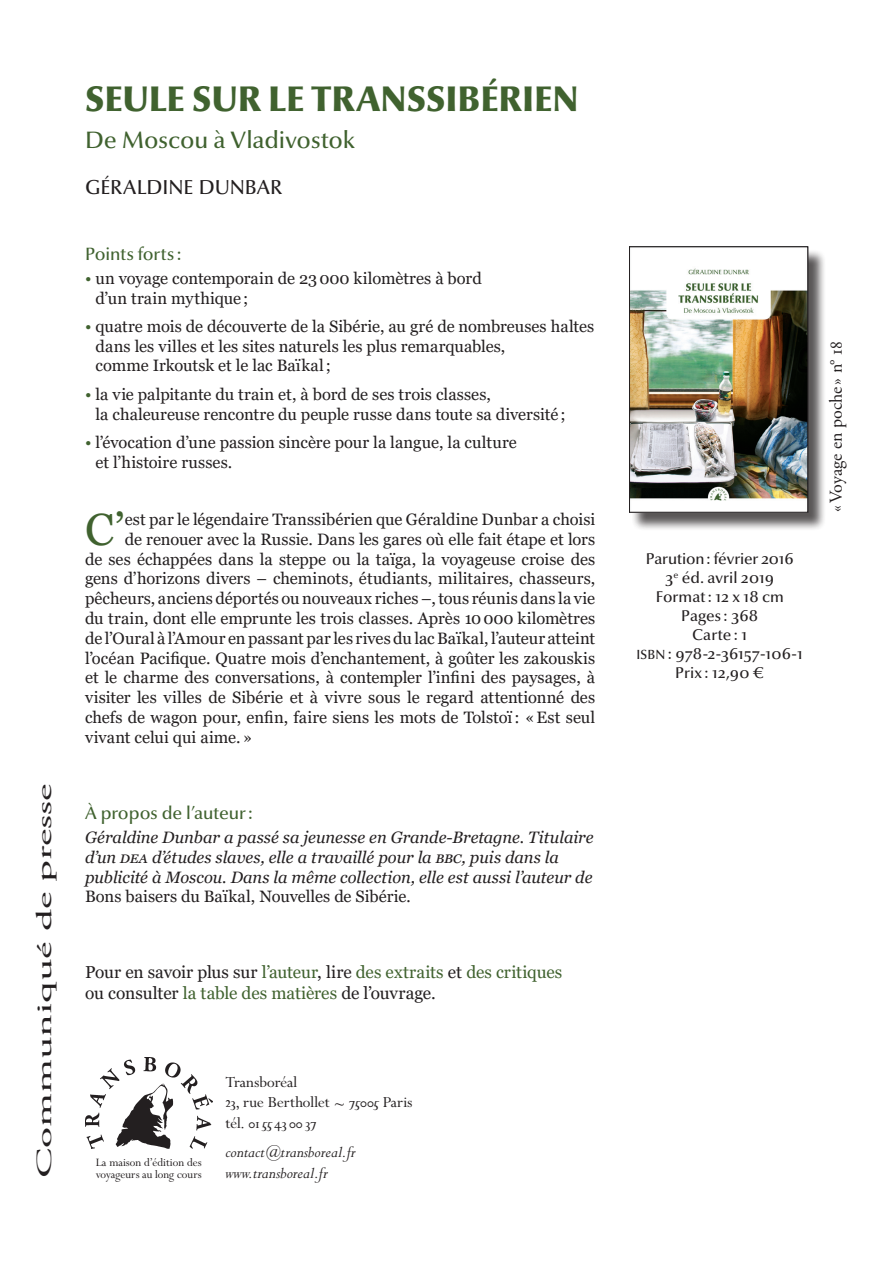
<style>
.page{position:relative;width:893px;height:1263px;background:#fff}
.page>*{position:absolute;margin:0;border:0;box-sizing:border-box;transform-origin:0 0}
.t1{font:45.15px "Georgia Pro";color:#40622f}
.t2{font:900 36px "Optima Nova LT";color:#40622f}
.t3{font:24px "Optima Nova LT Medium Os F";color:#40622f}
.t4{font:21.6px "Adobe Garamond Pro";color:#231f20;scale:2 1}
.t5{font:20.4px "Optima Nova LT Medium Os F SC850";color:#231f20}
.t6{font:18px "Optima Nova LT Medium Os F";color:#40622f}
.t7{font:18px "Adobe Garamond Pro";letter-spacing:-.005em;color:#231f20}
.t8{font:17.25px/20.7px "Georgia Pro";letter-spacing:-.005em;color:#231f20}
.t9{font:17.25px/20.7px "Perpetua MT Pro";color:#231f20}
.t10{font:italic 17.25px "Perpetua MT Pro";color:#231f20}
.t11{font:16.5px/19.8px "Georgia Pro";color:#231f20}
.t12{font:italic 16.5px/19.8px "Georgia Pro";letter-spacing:-.005em;color:#231f20}
.t13{font:15.75px/18.9px "Optima Nova LT Medium Os F";letter-spacing:.005em;color:#231f20;text-align:center}
.t14{font:12.75px/12px "Perpetua MT Pro";color:#231f20}
.s1{color:#40622f}
.s2{font-style:normal}
.s3{font-family:"Optima Nova LT Medium Os F SC850";font-size:13.35px}
</style>
<div class="page">
<img style="left:86px;top:1058px;width:126px;height:90px">
<div style="left:632px;top:249px;width:194px;height:282px;background:#231f20;opacity:.75"></div>
<img style="left:631px;top:249px;width:175px;height:261px">
<div style="left:629px;top:247px;width:179px;height:265px;border:1px solid #231f20"></div>
<h3 class="t4" style="left:31px;top:931px;width:75px;rotate:-90deg">de presse</h3>
<h3 class="t4" style="left:31px;top:1178px;width:119px;rotate:-90deg">Communiqué</h3>
<h2 class="t2" style="left:85px;top:78px;width:495px">SEULE SUR LE TRANSSIBÉRIEN</h2>
<h3 class="t3" style="left:85px;top:126px;width:271px">De Moscou à Vladivostok</h3>
<p class="t5" style="left:85px;top:176px;width:199px">GÉRALDINE DUNBAR</p>
<p class="t6" style="left:85px;top:243px;width:98px">Points forts :</p>
<p class="t11" style="left:96px;top:269px;width:388px;text-indent:-10px"><span class="s1">•</span> un voyage contemporain de 23000 kilomètres à bord d’un train mythique ;</p>
<p class="t11" style="left:96px;top:317px;width:500px;text-indent:-10px"><span class="s1">•</span> quatre mois de découverte de la Sibérie, au gré de nombreuses haltes dans les villes et les sites naturels les plus remarquables,<br>comme Irkoutsk et le lac Baïkal;</p>
<p class="t11" style="left:96px;top:385px;width:472px;text-indent:-10px"><span class="s1">•</span> la vie palpitante du train et, à bord de ses trois classes,<br>la chaleureuse rencontre du peuple russe dans toute sa diversité ;</p>
<p class="t11" style="left:96px;top:433px;width:423px;text-indent:-10px"><span class="s1">•</span> l’évocation d’une passion sincère pour la langue, la culture et l’histoire russes.</p>
<h1 class="t1" style="left:85px;top:503px;width:41px">C’</h1>
<p class="t11" style="left:125px;top:510px;width:472px">est par le légendaire Transsibérien que Géraldine Dunbar a choisi</p>
<p class="t11" style="left:125px;top:530px;width:472px">de renouer avec la Russie. Dans les gares où elle fait étape et lors</p>
<p class="t11" style="left:85px;top:549px;width:512px">de ses échappées dans la steppe ou la taïga, la voyageuse croise des</p>
<p class="t11" style="left:85px;top:569px;width:512px">gens d’horizons divers – cheminots, étudiants, militaires, chasseurs,</p>
<p class="t11" style="left:85px;top:589px;width:512px">pêcheurs, anciens déportés ou nouveaux riches –, tous réunis dans la vie</p>
<p class="t11" style="left:85px;top:609px;width:512px">du train, dont elle emprunte les trois classes. Après 10000 kilomètres</p>
<p class="t11" style="left:85px;top:629px;width:512px">de l’Oural à l’Amour en passant par les rives du lac Baïkal, l’auteur atteint</p>
<p class="t11" style="left:85px;top:648px;width:512px">l’océan Pacifique. Quatre mois d’enchantement, à goûter les zakouskis</p>
<p class="t11" style="left:85px;top:668px;width:512px">et le charme des conversations, à contempler l’infini des paysages, à</p>
<p class="t11" style="left:85px;top:688px;width:512px">visiter les villes de Sibérie et à vivre sous le regard attentionné des</p>
<p class="t11" style="left:85px;top:708px;width:512px">chefs de wagon pour, enfin, faire siens les mots de Tolstoï: «Est seul</p>
<p class="t11" style="left:85px;top:728px;width:169px">vivant celui qui aime.»</p>
<p class="t6" style="left:85px;top:802px;width:170px">À propos de l’auteur:</p>
<p class="t12" style="left:85px;top:828px;width:510px">Géraldine Dunbar a passé sa jeunesse en Grande-Bretagne. Titulaire d’un dea d’études slaves, elle a travaillé pour la bbc, puis dans la publicité à Moscou. Dans la même collection, elle est aussi l’auteur de <span class="s2">Bons baisers du Baïkal, Nouvelles de Sibérie</span>.</p>
<p class="t8" style="left:85px;top:963px;width:479px">Pour en savoir plus sur <span class="s1">l’auteur</span>, lire <span class="s1">des extraits</span> et <span class="s1">des critiques </span>ou consulter <span class="s1">la table des matières</span> de l’ouvrage.</p>
<p class="t14" style="left:96px;top:1156px;width:108px">La maison d’édition des voyageurs au long cours</p>
<p class="t9" style="left:225px;top:1071px;width:189px">Transboréal<br>23, rue Berthollet ~ 75005 Paris tél. 0155 43 00 37</p>
<p class="t10" style="left:225px;top:1142px;width:132px">contact@transboreal.fr</p>
<p class="t10" style="left:225px;top:1163px;width:104px">www.transboreal.fr</p>
<p class="t13" style="left:636px;top:550px;width:168px">Parution: février 2016<br>3<sup>e</sup> éd. avril 2019<br>Format: 12 x 18 cm<br>Pages : 368<br>Carte: 1<br><span class="s3">ISBN</span>: 978-2-36157-106-1<br>Prix : 12,90 €</p>
<p class="t7" style="left:825px;top:512px;width:173px;rotate:-90deg">« Voyage en poche » n° 18</p>
</div>
